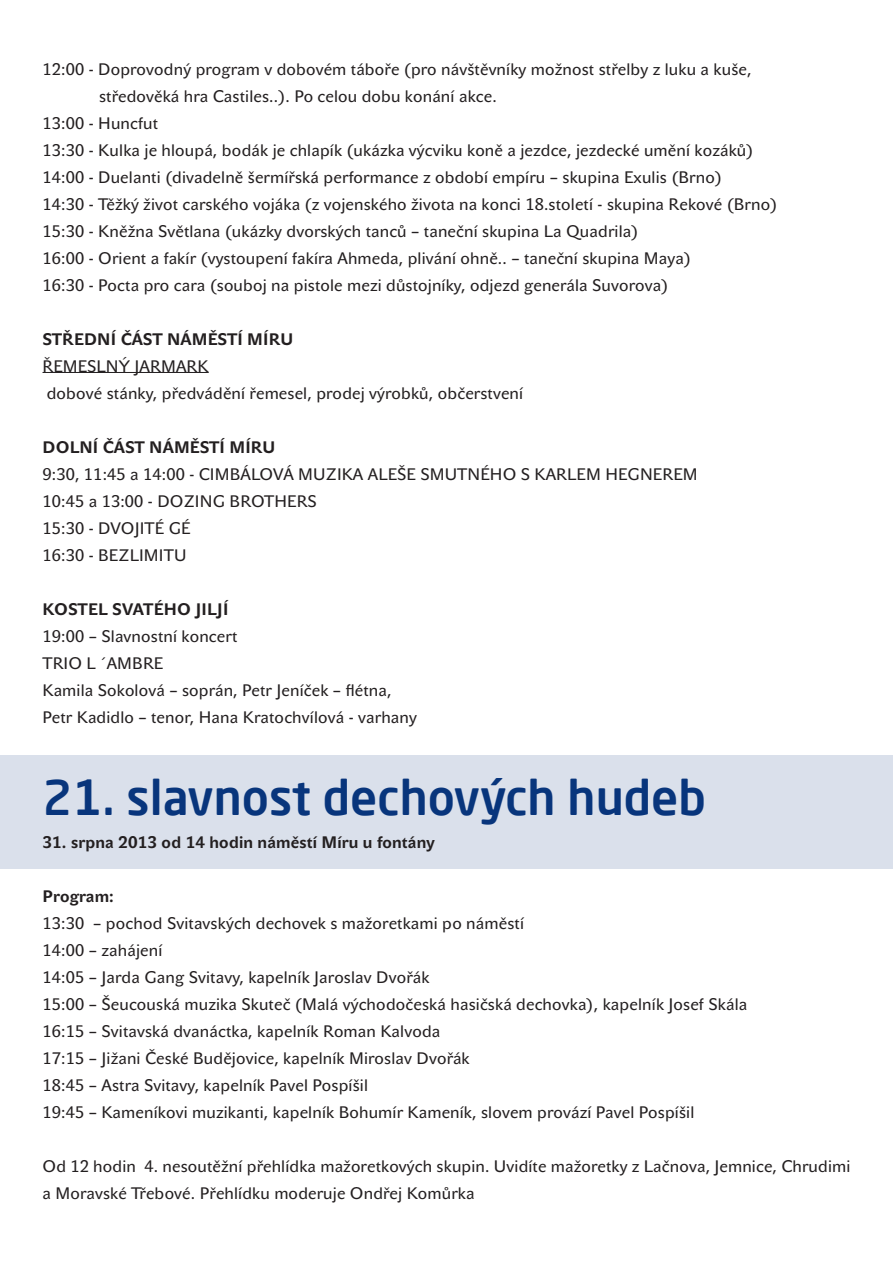
<style>
.page{position:relative;width:893px;height:1263px;background:#fff}
.page>*{position:absolute;margin:0;border:0;box-sizing:border-box;transform-origin:0 0}
.t1{font:500 47.55px "Neo Sans Pro";color:#08357c}
.ZÁKLADNÍ_TEXT{font:16.5px/27px "John Sans Text Pro";letter-spacing:.01em;color:#231f20}
.ZÁKLADNÍ_TEXT-2{font:700 16.5px "John Sans Text Pro";letter-spacing:.01em;color:#231f20}
</style>
<div class="page">
<div style="left:0;top:756px;width:893px;height:113px;background:#dae0eb"></div>
<hr style="left:43px;top:372px;width:166px;height:1px;background:#231f20">
<p class="ZÁKLADNÍ_TEXT" style="left:43px;top:56px;width:710px">12:00 - Doprovodný program v dobovém táboře (pro návštěvníky možnost střelby z luku a kuše,</p>
<p class="ZÁKLADNÍ_TEXT" style="left:99px;top:83px;width:399px">středověká hra Castiles..). Po celou dobu konání akce.</p>
<p class="ZÁKLADNÍ_TEXT" style="left:43px;top:110px;width:117px">13:00 - Huncfut</p>
<p class="ZÁKLADNÍ_TEXT" style="left:43px;top:137px;width:712px">13:30 - Kulka je hloupá, bodák je chlapík (ukázka výcviku koně a jezdce, jezdecké umění kozáků)</p>
<p class="ZÁKLADNÍ_TEXT" style="left:43px;top:164px;width:681px">14:00 - Duelanti (divadelně šermířská performance z období empíru – skupina Exulis (Brno)</p>
<p class="ZÁKLADNÍ_TEXT" style="left:43px;top:191px;width:736px">14:30 - Těžký život carského vojáka (z vojenského života na konci 18.století - skupina Rekové (Brno)</p>
<p class="ZÁKLADNÍ_TEXT" style="left:43px;top:218px;width:597px">15:30 - Kněžna Světlana (ukázky dvorských tanců – taneční skupina La Quadrila)</p>
<p class="ZÁKLADNÍ_TEXT" style="left:43px;top:245px;width:650px">16:00 - Orient a fakír (vystoupení fakíra Ahmeda, plivání ohně.. – taneční skupina Maya)</p>
<p class="ZÁKLADNÍ_TEXT" style="left:43px;top:272px;width:627px">16:30 - Pocta pro cara (souboj na pistole mezi důstojníky, odjezd generála Suvorova)</p>
<p class="ZÁKLADNÍ_TEXT-2" style="left:43px;top:330px;width:252px">STŘEDNÍ ČÁST NÁMĚSTÍ MÍRU</p>
<p class="ZÁKLADNÍ_TEXT" style="left:43px;top:353px;width:168px">ŘEMESLNÝ JARMARK</p>
<p class="ZÁKLADNÍ_TEXT" style="left:47px;top:380px;width:478px">dobové stánky, předvádění řemesel, prodej výrobků, občerstvení</p>
<p class="ZÁKLADNÍ_TEXT-2" style="left:43px;top:438px;width:234px">DOLNÍ ČÁST NÁMĚSTÍ MÍRU</p>
<p class="ZÁKLADNÍ_TEXT" style="left:43px;top:461px;width:657px">9:30, 11:45 a 14:00 - CIMBÁLOVÁ MUZIKA ALEŠE SMUTNÉHO S KARLEM HEGNEREM</p>
<p class="ZÁKLADNÍ_TEXT" style="left:43px;top:488px;width:276px">10:45 a 13:00 - DOZING BROTHERS</p>
<p class="ZÁKLADNÍ_TEXT" style="left:43px;top:515px;width:150px">15:30 - DVOJITÉ GÉ</p>
<p class="ZÁKLADNÍ_TEXT" style="left:43px;top:542px;width:145px">16:30 - BEZLIMITU</p>
<p class="ZÁKLADNÍ_TEXT-2" style="left:43px;top:600px;width:187px">KOSTEL SVATÉHO JILJÍ</p>
<p class="ZÁKLADNÍ_TEXT" style="left:43px;top:623px;width:196px">19:00 – Slavnostní koncert</p>
<p class="ZÁKLADNÍ_TEXT" style="left:43px;top:650px;width:122px">TRIO L ´AMBRE</p>
<p class="ZÁKLADNÍ_TEXT" style="left:43px;top:677px;width:350px">Kamila Sokolová – soprán, Petr Jeníček – flétna,</p>
<p class="ZÁKLADNÍ_TEXT" style="left:43px;top:704px;width:376px">Petr Kadidlo – tenor, Hana Kratochvílová - varhany</p>
<p class="t1" style="left:43px;top:768px;width:665px">21. slavnost dechových hudeb</p>
<p class="ZÁKLADNÍ_TEXT-2" style="left:43px;top:833px;width:394px">31. srpna 2013 od 14 hodin náměstí Míru u fontány</p>
<p class="ZÁKLADNÍ_TEXT-2" style="left:43px;top:887px;width:73px">Program:</p>
<p class="ZÁKLADNÍ_TEXT" style="left:43px;top:910px;width:483px">13:30 – pochod Svitavských dechovek s mažoretkami po náměstí</p>
<p class="ZÁKLADNÍ_TEXT" style="left:43px;top:937px;width:121px">14:00 – zahájení</p>
<p class="ZÁKLADNÍ_TEXT" style="left:43px;top:964px;width:388px">14:05 – Jarda Gang Svitavy, kapelník Jaroslav Dvořák</p>
<p class="ZÁKLADNÍ_TEXT" style="left:43px;top:991px;width:706px">15:00 – Šeucouská muzika Skuteč (Malá východočeská hasičská dechovka), kapelník Josef Skála</p>
<p class="ZÁKLADNÍ_TEXT" style="left:43px;top:1018px;width:399px">16:15 – Svitavská dvanáctka, kapelník Roman Kalvoda</p>
<p class="ZÁKLADNÍ_TEXT" style="left:43px;top:1045px;width:429px">17:15 – Jižani České Budějovice, kapelník Miroslav Dvořák</p>
<p class="ZÁKLADNÍ_TEXT" style="left:43px;top:1072px;width:327px">18:45 – Astra Svitavy, kapelník Pavel Pospíšil</p>
<p class="ZÁKLADNÍ_TEXT" style="left:43px;top:1099px;width:653px">19:45 – Kameníkovi muzikanti, kapelník Bohumír Kameník, slovem provází Pavel Pospíšil</p>
<p class="ZÁKLADNÍ_TEXT" style="left:43px;top:1153px;width:809px">Od 12 hodin 4. nesoutěžní přehlídka mažoretkových skupin. Uvidíte mažoretky z Lačnova, Jemnice, Chrudimi a Moravské Třebové. Přehlídku moderuje Ondřej Komůrka</p>
</div>
